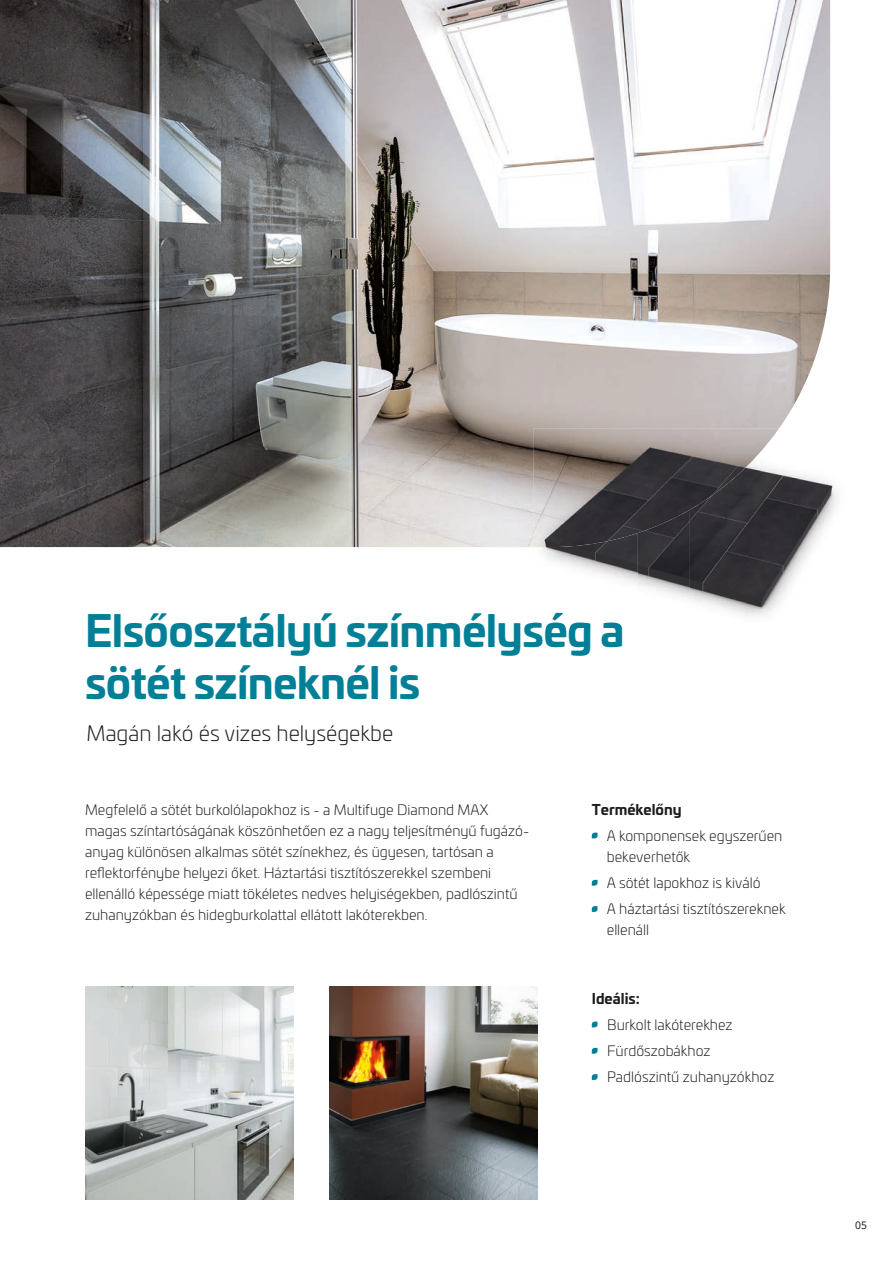
<style>
.page{position:relative;width:893px;height:1263px;background:#fff}
.page>*{position:absolute;margin:0;border:0;box-sizing:border-box;transform-origin:0 0}
.t1{font:700 42.6px/52.5px "Univia Pro";letter-spacing:-.015em;color:#007f97}
.t2{font:300 21.15px "Univia Pro";color:#1d1d1b}
.t3{font:300 14.25px/21px "Univia Pro";color:#1d1d1b}
.t4{font:700 14.25px "Univia Pro";color:#1d1d1b}
.t5{font:10.5px "Noto Sans";color:#1d1d1b}
</style>
<div class="page">
<img style="left:0;top:0;width:830px;height:547px">
<svg style="left:592px;top:833px;width:6px;height:5px"></svg>
<svg style="left:592px;top:880px;width:6px;height:6px"></svg>
<svg style="left:592px;top:906px;width:6px;height:6px"></svg>
<svg style="left:592px;top:1022px;width:6px;height:5px"></svg>
<svg style="left:592px;top:1048px;width:6px;height:6px"></svg>
<svg style="left:592px;top:1074px;width:6px;height:6px"></svg>
<img style="left:85px;top:986px;width:208px;height:213px">
<img style="left:330px;top:986px;width:208px;height:213px">
<img style="left:690px;top:429px;width:147px;height:187px">
<img style="left:638px;top:547px;width:52px;height:52px">
<img style="left:541px;top:547px;width:97px;height:66px">
<img style="left:533px;top:429px;width:246px;height:118px">
<img style="left:533px;top:613px;width:89px;height:16px">
<h1 class="t1" style="left:85px;top:601px;width:541px">Elsőosztályú színmélység a sötét színeknél is</h1>
<h2 class="t2" style="left:87px;top:718px;width:308px">Magán lakó és vizes helységekbe</h2>
<p class="t3" style="left:85px;top:798px;width:446px">Megfelelő a sötét burkolólapokhoz is - a Multifuge Diamond MAX magas színtartóságának köszönhetően ez a nagy teljesítményű fugázó&shy;anyag különösen alkalmas sötét színekhez, és ügyesen, tartósan a reflektorfénybe helyezi őket. Háztartási tisztítószerekkel szembeni ellenálló képessége miatt tökéletes nedves helyiségekben, padlószintű zuhanyzókban és hidegburkolattal ellátott lakóterekben.</p>
<p class="t4" style="left:592px;top:798px;width:91px">Termékelőny</p>
<p class="t3" style="left:607px;top:824px;width:177px">A komponensek egyszerűen bekeverhetők</p>
<p class="t3" style="left:607px;top:869px;width:180px;line-height:26.2px">A sötét lapokhoz is kiváló<br>A háztartási tisztítószereknek</p>
<p class="t3" style="left:607px;top:919px;width:44px">ellenáll</p>
<p class="t4" style="left:592px;top:987px;width:49px">Ideális:</p>
<p class="t3" style="left:607px;top:1011px;width:169px;line-height:26.2px">Burkolt lakóterekhez<br>Fürdőszobákhoz<br>Padlószintű zuhanyzókhoz</p>
<p class="t5" style="left:855px;top:1218px;width:13px">05</p>
</div>
